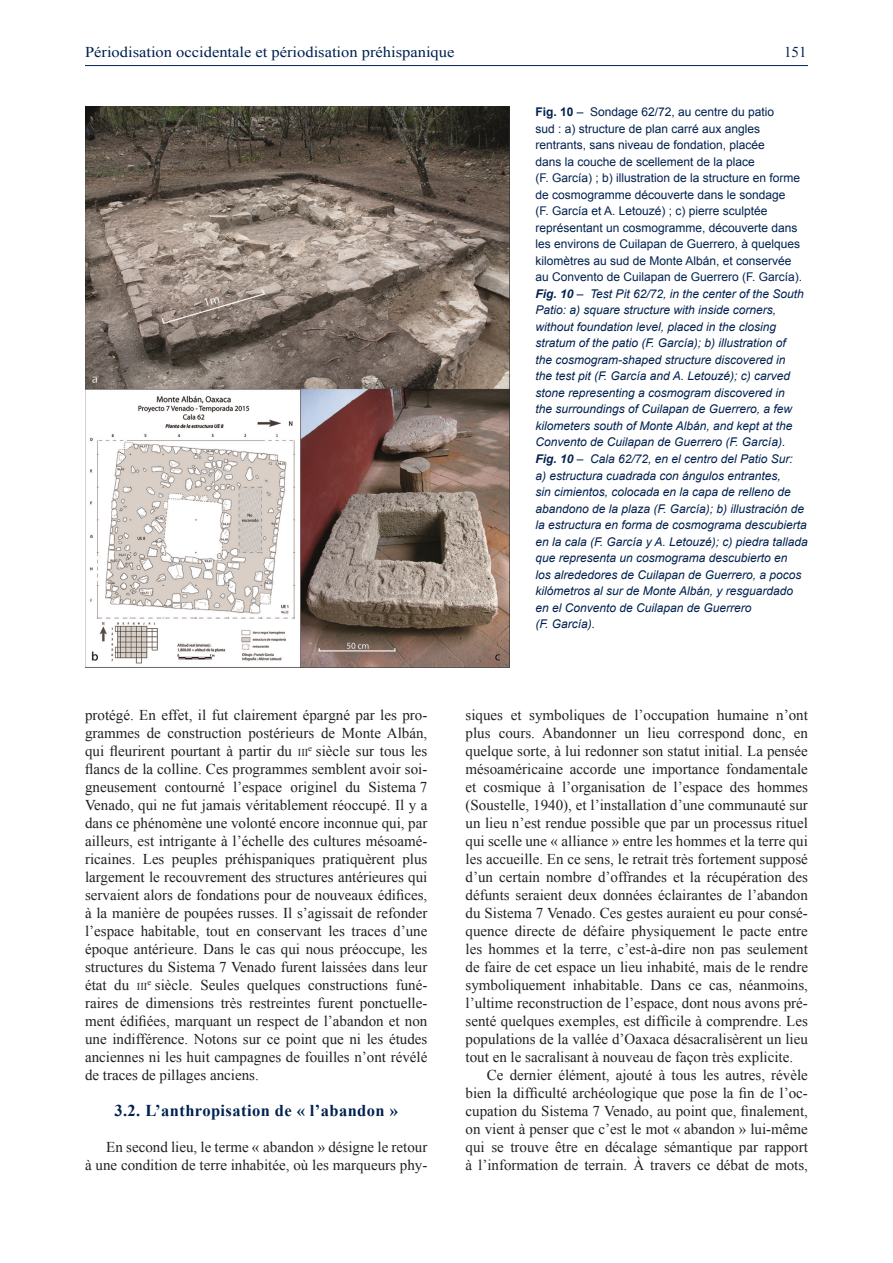
<style>
.page{position:relative;width:893px;height:1263px;background:#fff}
.page>*{position:absolute;margin:0;border:0;box-sizing:border-box;transform-origin:0 0}
.t1{font:700 16.5px "Times New Roman";letter-spacing:.025em;color:#00214f}
.t2{font:15px/18px "Times New Roman";color:#231f20;text-align:justify}
.t3{font:15px "Times New Roman";color:#00214f;scale:1.1 1}
.t4{font:15px "Times New Roman";color:#00214f}
.t5{font:italic 12px/16.5px "Arial";color:#00214f}
.s1{font-size:10.5px}
.s2{font-weight:700;font-style:normal}
.s3{font-style:normal}
.s4{font-weight:700}
</style>
<div class="page">
<hr style="left:85px;top:65px;width:723px;height:1px;background:#00214f">
<img style="left:85px;top:106px;width:425px;height:562px">
<p class="t3" style="left:85px;top:42px;width:337px">Périodisation occidentale et périodisation préhispanique</p>
<p class="t4" style="left:784px;top:42px;width:24px">151</p>
<p class="t2" style="left:85px;top:706px;width:344px">protégé. En effet, il fut clairement épargné par les pro&shy;grammes de construction postérieurs de Monte Albán, qui fleurirent pourtant à partir du <span class="s1">iii</span><sup>e</sup> siècle sur tous les flancs de la colline. Ces programmes semblent avoir soi&shy;gneusement contourné l’espace originel du Sistema 7<br>Venado, qui ne fut jamais véritablement réoccupé. Il y a dans ce phénomène une volonté encore inconnue qui, par ailleurs, est intrigante à l’échelle des cultures mésoamé&shy;ricaines. Les peuples préhispaniques pratiquèrent plus largement le recouvrement des structures antérieures qui servaient alors de fondations pour de nouveaux édifices, à la manière de poupées russes. Il s’agissait de refonder l’espace habitable, tout en conservant les traces d’une époque antérieure. Dans le cas qui nous préoccupe, les structures du Sistema 7 Venado furent laissées dans leur état du <span class="s1">iii</span><sup>e</sup> siècle. Seules quelques constructions funé&shy;raires de dimensions très restreintes furent ponctuelle&shy;ment édifiées, marquant un respect de l’abandon et non une indifférence. Notons sur ce point que ni les études anciennes ni les huit campagnes de fouilles n’ont révélé de traces de pillages anciens.</p>
<p class="t1" style="left:114px;top:1099px;width:285px">3.2. L’anthropisation de « l’abandon »</p>
<p class="t2" style="left:85px;top:1138px;width:344px;text-align:right">En second lieu, le terme « abandon » désigne le retour<br>à une condition de terre inhabitée, où les marqueurs phy-</p>
<p class="t5" style="left:535px;top:104px;width:274px"><span class="s2">Fig. 10</span> <span class="s3">– Sondage 62/72, au centre du patio<br>sud : a) structure de plan carré aux angles rentrants, sans niveau de fondation, placée<br>dans la couche de scellement de la place<br>(F. García) ; b) illustration de la structure en forme de cosmogramme découverte dans le sondage<br>(F. García et A. Letouzé) ; c) pierre sculptée représentant un cosmogramme, découverte dans les environs de Cuilapan de Guerrero, à quelques kilomètres au sud de Monte Albán, et conservée<br>au Convento de Cuilapan de Guerrero (F. García).<br></span><span class="s4">Fig. 10</span> – Test Pit 62/72, in the center of the South Patio: a) square structure with inside corners, without foundation level, placed in the closing stratum of the patio (F. García); b) illustration of<br>the cosmogram-shaped structure discovered in<br>the test pit (F. García and A. Letouzé); c) carved stone representing a cosmogram discovered in<br>the surroundings of Cuilapan de Guerrero, a few kilometers south of Monte Albán, and kept at the Convento de Cuilapan de Guerrero (F. García).<br><span class="s4">Fig. 10</span> – Cala 62/72, en el centro del Patio Sur:<br>a) estructura cuadrada con ángulos entrantes,<br>sin cimientos, colocada en la capa de relleno de abandono de la plaza (F. García); b) illustración de la estructura en forma de cosmograma descubierta en la cala (F. García y A. Letouzé); c) piedra tallada que representa un cosmograma descubierto en<br>los alrededores de Cuilapan de Guerrero, a pocos kilómetros al sur de Monte Albán, y resguardado en el Convento de Cuilapan de Guerrero<br>(F. García).</p>
<p class="t2" style="left:466px;top:706px;width:344px">siques et symboliques de l’occupation humaine n’ont</p>
<p class="t2" style="left:466px;top:724px;width:344px">plus cours. Abandonner un lieu correspond donc, en</p>
<p class="t2" style="left:466px;top:742px;width:344px">quelque sorte, à lui redonner son statut initial. La pensée</p>
<p class="t2" style="left:466px;top:760px;width:344px">mésoaméricaine accorde une importance fondamentale</p>
<p class="t2" style="left:466px;top:778px;width:344px">et cosmique à l’organisation de l’espace des hommes</p>
<p class="t2" style="left:466px;top:796px;width:344px">(Soustelle, 1940), et l’installation d’une communauté sur</p>
<p class="t2" style="left:466px;top:814px;width:344px">un lieu n’est rendue possible que par un processus rituel</p>
<p class="t2" style="left:466px;top:832px;width:344px">qui scelle une « alliance » entre les hommes et la terre qui</p>
<p class="t2" style="left:466px;top:850px;width:344px">les accueille. En ce sens, le retrait très fortement supposé</p>
<p class="t2" style="left:466px;top:868px;width:344px">d’un certain nombre d’offrandes et la récupération des</p>
<p class="t2" style="left:466px;top:886px;width:344px">défunts seraient deux données éclairantes de l’abandon</p>
<p class="t2" style="left:466px;top:904px;width:344px">du Sistema 7 Venado. Ces gestes auraient eu pour consé-</p>
<p class="t2" style="left:466px;top:922px;width:344px">quence directe de défaire physiquement le pacte entre</p>
<p class="t2" style="left:466px;top:940px;width:344px">les hommes et la terre, c’est-à-dire non pas seulement</p>
<p class="t2" style="left:466px;top:958px;width:344px">de faire de cet espace un lieu inhabité, mais de le rendre</p>
<p class="t2" style="left:466px;top:976px;width:344px">symboliquement inhabitable. Dans ce cas, néanmoins,</p>
<p class="t2" style="left:466px;top:994px;width:344px">l’ultime reconstruction de l’espace, dont nous avons pré-</p>
<p class="t2" style="left:466px;top:1012px;width:344px">senté quelques exemples, est difficile à comprendre. Les</p>
<p class="t2" style="left:466px;top:1030px;width:344px">populations de la vallée d’Oaxaca désacralisèrent un lieu</p>
<p class="t2" style="left:466px;top:1048px;width:329px">tout en le sacralisant à nouveau de façon très explicite.</p>
<p class="t2" style="left:487px;top:1066px;width:323px">Ce dernier élément, ajouté à tous les autres, révèle</p>
<p class="t2" style="left:466px;top:1084px;width:344px">bien la difficulté archéologique que pose la fin de l’oc-</p>
<p class="t2" style="left:466px;top:1102px;width:344px">cupation du Sistema 7 Venado, au point que, finalement,</p>
<p class="t2" style="left:466px;top:1120px;width:344px">on vient à penser que c’est le mot « abandon » lui-même</p>
<p class="t2" style="left:466px;top:1138px;width:344px">qui se trouve être en décalage sémantique par rapport</p>
<p class="t2" style="left:466px;top:1156px;width:344px">à l’information de terrain. À travers ce débat de mots,</p>
</div>
